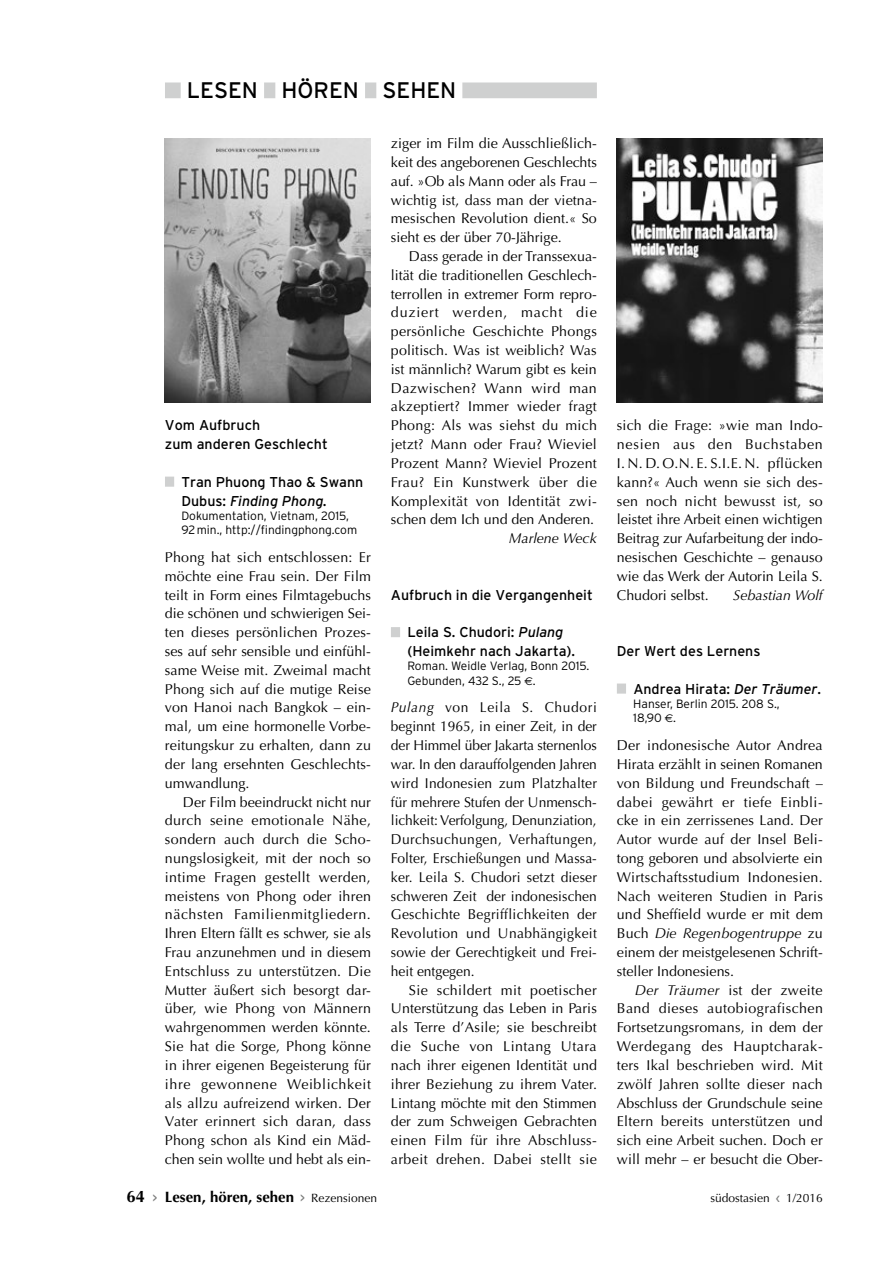
<style>
.page{position:relative;width:893px;height:1263px;background:#fff}
.page>*{position:absolute;margin:0;border:0;box-sizing:border-box;transform-origin:0 0}
.Spezial_mit_Linie{font:22.5px "Interstate";color:#000}
.t1{font:700 15px "Optima LT Std";color:#000}
.Body{font:14.25px/18.8px "Optima LT Std";letter-spacing:.005em;color:#000;text-align:justify}
.Body_1{font:14.25px/18.8px "Optima LT Std";color:#000;text-align:justify}
.Titel{font:14.25px/18.8px "Interstate";color:#000}
.Zwischen{font:14.25px/18.8px "Interstate";color:#000}
.Body-2{font:italic 14.25px "Optima LT Std";color:#000}
.Body_1-2{font:italic 14.25px "Optima LT Std";color:#000}
.Bilbio{font:300 12px/14.4px "Interstate";color:#000}
.t2{font:12px "Optima LT Std";color:#000}
.s1{font-style:italic}
.s2{font-family:"Euro Sans";font-weight:400;font-size:11.25px}
.s3{font-size:16.5px}
.s4{font-family:"Interstate Regular 2";font-weight:400;font-size:12px;color:#7a7b7a}
.s5{font-family:"Interstate";font-weight:400;font-size:12px;color:#7a7b7a}
.s6{font-weight:400;font-size:12px}
.s7{font-family:"Interstate";color:#7a7b7a}
</style>
<div class="page">
<div style="left:165px;top:82px;width:432px;height:16px;background:#cfd0d0"></div>
<div style="left:181px;top:82px;width:83px;height:20px;background:#fff"></div>
<div style="left:275px;top:82px;width:90px;height:20px;background:#fff"></div>
<div style="left:376px;top:82px;width:86px;height:20px;background:#fff"></div>
<div style="left:165px;top:477px;width:9px;height:10px;background:#cfd0d0"></div>
<div style="left:391px;top:627px;width:9px;height:10px;background:#cfd0d0"></div>
<div style="left:617px;top:683px;width:9px;height:11px;background:#cfd0d0"></div>
<img style="left:165px;top:139px;width:206px;height:263px">
<img style="left:617px;top:139px;width:206px;height:263px">
<p class="Spezial_mit_Linie" style="left:187px;top:78px;width:271px">LESEN HÖREN SEHEN</p>
<p class="Zwischen" style="left:165px;top:416px;width:164px">Vom Aufbruch<br>zum anderen Geschlecht</p>
<p class="Titel" style="left:181px;top:472px;width:183px">Tran Phuong Thao &amp; Swann<br>Dubus: <span class="s1">Finding Phong.</span></p>
<p class="Bilbio" style="left:181px;top:508px;width:177px">Dokumentation, Vietnam, 2015,<br>92min., http://findingphong.com</p>
<p class="Body_1" style="left:165px;top:548px;width:208px">Phong hat sich entschlossen: Er möchte eine Frau sein. Der Film teilt in Form eines Filmtagebuchs die schönen und schwierigen Sei&shy;ten dieses persönlichen Prozes&shy;ses auf sehr sensible und einfühl&shy;same Weise mit. Zweimal macht Phong sich auf die mutige Reise von Hanoi nach Bangkok – ein&shy;mal, um eine hormonelle Vorbe&shy;reitungskur zu erhalten, dann zu der lang ersehnten Geschlechts&shy;umwandlung.</p>
<p class="Body" style="left:165px;top:792px;width:208px;text-indent:18px">Der Film beeindruckt nicht nur durch seine emotionale Nähe, sondern auch durch die Scho&shy;nungslosigkeit, mit der noch so intime Fragen gestellt werden, meistens von Phong oder ihren nächsten Familienmitgliedern.<br>Ihren Eltern fällt es schwer, sie als Frau anzunehmen und in diesem Entschluss zu unterstützen. Die Mutter äußert sich besorgt dar&shy;über, wie Phong von Männern wahrgenommen werden könnte.<br>Sie hat die Sorge, Phong könne in ihrer eigenen Begeisterung für ihre gewonnene Weiblichkeit als allzu aufreizend wirken. Der Vater erinnert sich daran, dass Phong schon als Kind ein Mäd&shy;chen sein wollte und hebt als ein-</p>
<p class="Body" style="left:391px;top:134px;width:208px">ziger im Film die Ausschließlich&shy;keit des angeborenen Geschlechts auf. »Ob als Mann oder als Frau – wichtig ist, dass man der vietna&shy;mesischen Revolution dient.« So sieht es der über 70-Jährige.</p>
<p class="Body" style="left:391px;top:247px;width:207px;text-indent:18px">Dass gerade in der Transsexua&shy;lität die traditionellen Geschlech&shy;terrollen in extremer Form repro&shy;duziert werden, macht die persönliche Geschichte Phongs politisch. Was ist weiblich? Was ist männlich? Warum gibt es kein Dazwischen? Wann wird man akzeptiert? Immer wieder fragt Phong: Als was siehst du mich jetzt? Mann oder Frau? Wieviel Prozent Mann? Wieviel Prozent Frau? Ein Kunstwerk über die Komplexität von Identität zwi&shy;schen dem Ich und den Anderen.</p>
<p class="Body_1-2" style="left:509px;top:530px;width:90px">Marlene Weck</p>
<p class="Zwischen" style="left:391px;top:585px;width:203px">Aufbruch in die Vergangenheit</p>
<p class="Titel" style="left:407px;top:623px;width:169px">Leila S. Chudori: <span class="s1">Pulang </span>(Heimkehr nach Jakarta).</p>
<p class="Bilbio" style="left:407px;top:659px;width:184px">Roman. Weidle Verlag, Bonn 2015.<br>Gebunden, 432 S., 25 <span class="s2">€</span>.</p>
<p class="Body_1" style="left:391px;top:698px;width:208px"><span class="s1">Pulang</span> von Leila S. Chudori beginnt 1965, in einer Zeit, in der der Himmel über Jakarta sternenlos war. In den darauffolgenden Jahren wird Indonesien zum Platzhalter für mehrere Stufen der Unmensch&shy;lichkeit: Verfolgung, Denunziation, Durchsuchungen, Verhaftungen, Folter, Erschießungen und Massa&shy;ker. Leila S. Chudori setzt dieser schweren Zeit der indonesischen Geschichte Begrifflichkeiten der Revolution und Unabhängigkeit sowie der Gerechtigkeit und Frei&shy;heit entgegen.</p>
<p class="Body" style="left:391px;top:981px;width:208px;text-indent:18px">Sie schildert mit poetischer Unterstützung das Leben in Paris als Terre d’Asile; sie beschreibt die Suche von Lintang Utara nach ihrer eigenen Identität und ihrer Beziehung zu ihrem Vater.<br>Lintang möchte mit den Stimmen der zum Schweigen Gebrachten einen Film für ihre Abschluss&shy;arbeit drehen. Dabei stellt sie</p>
<p class="Body" style="left:617px;top:416px;width:207px">sich die Frage: »wie man Indo&shy;nesien aus den Buchstaben I. N. D. O.N. E. S.I.E. N. pflücken kann?« Auch wenn sie sich des&shy;sen noch nicht bewusst ist, so leistet ihre Arbeit einen wichtigen Beitrag zur Aufarbeitung der indo&shy;nesischen Geschichte – genauso wie das Werk der Autorin Leila S.<br>Chudori selbst.</p>
<p class="Body-2" style="left:733px;top:586px;width:91px">Sebastian Wolf</p>
<p class="Zwischen" style="left:617px;top:641px;width:145px">Der Wert des Lernens</p>
<p class="Titel" style="left:633px;top:679px;width:189px">Andrea Hirata: <span class="s1">Der Träumer</span>.</p>
<p class="Bilbio" style="left:633px;top:696px;width:148px">Hanser, Berlin 2015. 208 S.,<br>18,90 <span class="s2">€</span>.</p>
<p class="Body_1" style="left:617px;top:736px;width:208px">Der indonesische Autor Andrea Hirata erzählt in seinen Romanen von Bildung und Freundschaft – dabei gewährt er tiefe Einbli&shy;cke in ein zerrissenes Land. Der Autor wurde auf der Insel Beli&shy;tong geboren und absolvierte ein Wirtschaftsstudium Indonesien.<br>Nach weiteren Studien in Paris und Sheffield wurde er mit dem Buch <span class="s1">Die Regenbogentruppe</span> zu einem der meistgelesenen Schrift&shy;steller Indonesiens.</p>
<p class="Body" style="left:617px;top:981px;width:208px;text-indent:18px"><span class="s1">Der Träumer</span> ist der zweite Band dieses autobiografischen Fortsetzungsromans, in dem der Werdegang des Hauptcharak&shy;ters Ikal beschrieben wird. Mit zwölf Jahren sollte dieser nach Abschluss der Grundschule seine Eltern bereits unterstützen und sich eine Arbeit suchen. Doch er will mehr – er besucht die Ober-</p>
<p class="t1" style="left:127px;top:1188px;width:252px"><span class="s3">64</span> <span class="s4">&gt;</span> Lesen, hören, sehen <span class="s5">&gt;</span> <span class="s6">Rezensionen</span></p>
<p class="t2" style="left:710px;top:1190px;width:114px">südostasien <span class="s7">‹</span> 1/2016</p>
</div>
